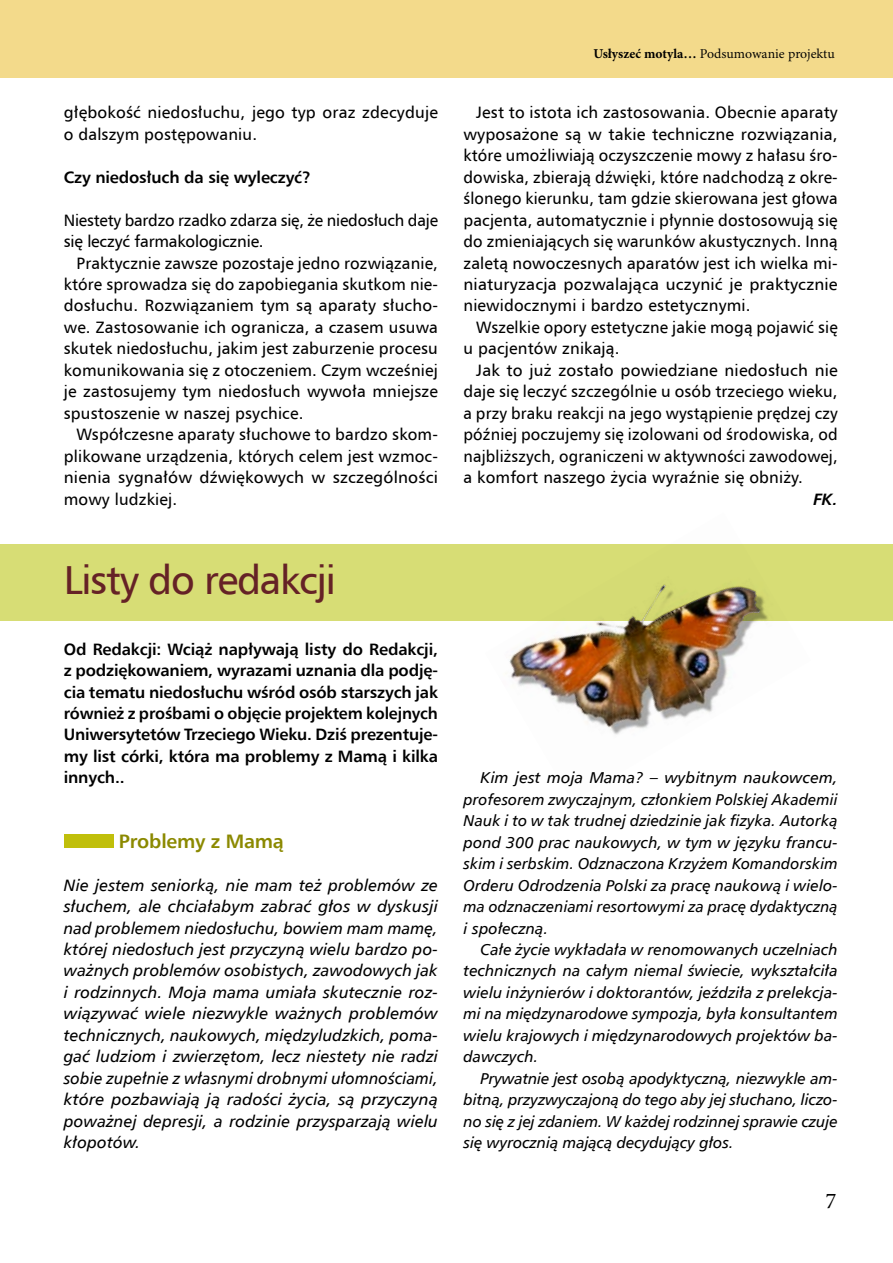
<style>
.page{position:relative;width:893px;height:1263px;background:#fff}
.page>*{position:absolute;margin:0;border:0;box-sizing:border-box;transform-origin:0 0}
.t1{font:40.5px "Humnst 777 EU";letter-spacing:-.03em;color:#652226}
.t2{font:22.5px "Minion Pro";color:#000}
.t3{font:700 19.5px "Humnst 777 EU";letter-spacing:-.01em;color:#8b8900}
.t4{font:16.5px/21.5px "Humnst 777 EU";letter-spacing:.01em;color:#000;text-align:justify}
.t5{font:italic 16.5px/21.5px "Humnst 777 EU";letter-spacing:.01em;color:#000;text-align:justify}
.t6{font:700 16.5px/21.5px "Humnst 777 EU";letter-spacing:-.01em;color:#000;text-align:justify}
.t7{font:16.5px/21.5px "Humnst 777 EU";letter-spacing:-.01em;color:#000}
.t8{font:italic 700 16.5px "Humnst 777 EU";color:#000}
.t9{font:italic 15.75px/21.5px "Humnst 777 EU";letter-spacing:.01em;color:#000;text-align:justify}
.t10{font:13.5px "Minion Pro";letter-spacing:-.005em;color:#000}
.s1{font-weight:700}
</style>
<div class="page">
<div style="left:0;top:0;width:893px;height:77px;background:#f3da8b"></div>
<div style="left:0;top:544px;width:893px;height:77px;background:#d7dd75"></div>
<div style="left:64px;top:834px;width:49px;height:14px;background:#c0bf0b"></div>
<img style="left:509px;top:584px;width:259px;height:151px">
<img style="left:656px;top:585px;width:83px;height:13px">
<p class="t4" style="left:64px;top:102px;width:376px">głębokość niedosłuchu, jego typ oraz zdecyduje o dalszym postępowaniu.</p>
<p class="t6" style="left:64px;top:166px;width:249px">Czy niedosłuch da się wyleczyć?</p>
<p class="t7" style="left:64px;top:209px;width:376px">Niestety bardzo rzadko zdarza się, że niedosłuch daje się leczyć farmakologicznie.</p>
<p class="t4" style="left:64px;top:252px;width:376px;text-indent:13px">Praktycznie zawsze pozostaje jedno rozwiązanie, które sprowadza się do zapobiegania skutkom nie&shy;dosłuchu. Rozwiązaniem tym są aparaty słucho&shy;we. Zastosowanie ich ogranicza, a czasem usuwa skutek niedosłuchu, jakim jest zaburzenie procesu komunikowania się z otoczeniem. Czym wcześniej je zastosujemy tym niedosłuch wywoła mniejsze spustoszenie w naszej psychice.</p>
<p class="t4" style="left:64px;top:423px;width:376px;text-indent:13px">Współczesne aparaty słuchowe to bardzo skom&shy;plikowane urządzenia, których celem jest wzmoc&shy;nienia sygnałów dźwiękowych w szczególności mowy ludzkiej.</p>
<h1 class="t1" style="left:64px;top:555px;width:274px">Listy do redakcji</h1>
<p class="t6" style="left:64px;top:638px;width:376px">Od Redakcji: Wciąż napływają listy do Redakcji, z podziękowaniem, wyrazami uznania dla podję&shy;cia tematu niedosłuchu wśród osób starszych jak również z prośbami o objęcie projektem kolejnych Uniwersytetów Trzeciego Wieku. Dziś prezentuje&shy;my list córki, która ma problemy z Mamą i kilka innych..</p>
<p class="t3" style="left:119px;top:829px;width:167px">Problemy z Mamą</p>
<p class="t5" style="left:64px;top:874px;width:376px">Nie jestem seniorką, nie mam też problemów ze słuchem, ale chciałabym zabrać głos w dyskusji nad problemem niedosłuchu, bowiem mam mamę, której niedosłuch jest przyczyną wielu bardzo po&shy;ważnych problemów osobistych, zawodowych jak i rodzinnych. Moja mama umiała skutecznie roz&shy;wiązywać wiele niezwykle ważnych problemów technicznych, naukowych, międzyludzkich, poma&shy;gać ludziom i zwierzętom, lecz niestety nie radzi sobie zupełnie z własnymi drobnymi ułomnościami, które pozbawiają ją radości życia, są przyczyną poważnej depresji, a rodzinie przysparzają wielu kłopotów.</p>
<p class="t10" style="left:593px;top:46px;width:243px"><span class="s1">Usłyszeć motyla…</span> Podsumowanie projektu</p>
<p class="t4" style="left:463px;top:102px;width:376px;text-indent:13px">Jest to istota ich zastosowania. Obecnie aparaty wyposażone są w takie techniczne rozwiązania, które umożliwiają oczyszczenie mowy z hałasu śro&shy;dowiska, zbierają dźwięki, które nadchodzą z okre&shy;ślonego kierunku, tam gdzie skierowana jest głowa pacjenta, automatycznie i płynnie dostosowują się do zmieniających się warunków akustycznych. Inną zaletą nowoczesnych aparatów jest ich wielka mi&shy;niaturyzacja pozwalająca uczynić je praktycznie niewidocznymi i bardzo estetycznymi.</p>
<p class="t4" style="left:463px;top:316px;width:376px;text-indent:13px">Wszelkie opory estetyczne jakie mogą pojawić się u pacjentów znikają.</p>
<p class="t4" style="left:463px;top:359px;width:376px;text-indent:13px">Jak to już zostało powiedziane niedosłuch nie daje się leczyć szczególnie u osób trzeciego wieku, a przy braku reakcji na jego wystąpienie prędzej czy później poczujemy się izolowani od środowiska, od najbliższych, ograniczeni w aktywności zawodowej, a komfort naszego życia wyraźnie się obniży.</p>
<p class="t8" style="left:814px;top:488px;width:26px">FK.</p>
<p class="t9" style="left:463px;top:767px;width:376px;text-indent:17px">Kim jest moja Mama? – wybitnym naukowcem, profesorem zwyczajnym, członkiem Polskiej Akademii Nauk i to w tak trudnej dziedzinie jak fizyka. Autorką pond 300 prac naukowych, w tym w języku francu&shy;skim i serbskim. Odznaczona Krzyżem Komandorskim Orderu Odrodzenia Polski za pracę naukową i wielo&shy;ma odznaczeniami resortowymi za pracę dydaktyczną i społeczną.</p>
<p class="t9" style="left:463px;top:938px;width:376px;text-indent:17px">Całe życie wykładała w renomowanych uczelniach technicznych na całym niemal świecie, wykształciła wielu inżynierów i doktorantów, jeździła z prelekcja&shy;mi na międzynarodowe sympozja, była konsultantem wielu krajowych i międzynarodowych projektów ba&shy;dawczych.</p>
<p class="t9" style="left:463px;top:1067px;width:376px;text-indent:17px">Prywatnie jest osobą apodyktyczną, niezwykle am&shy;bitną, przyzwyczajoną do tego aby jej słuchano, liczo&shy;no się z jej zdaniem. W każdej rodzinnej sprawie czuje się wyrocznią mającą decydujący głos.</p>
<h2 class="t2" style="left:825px;top:1187px;width:12px">7</h2>
</div>
